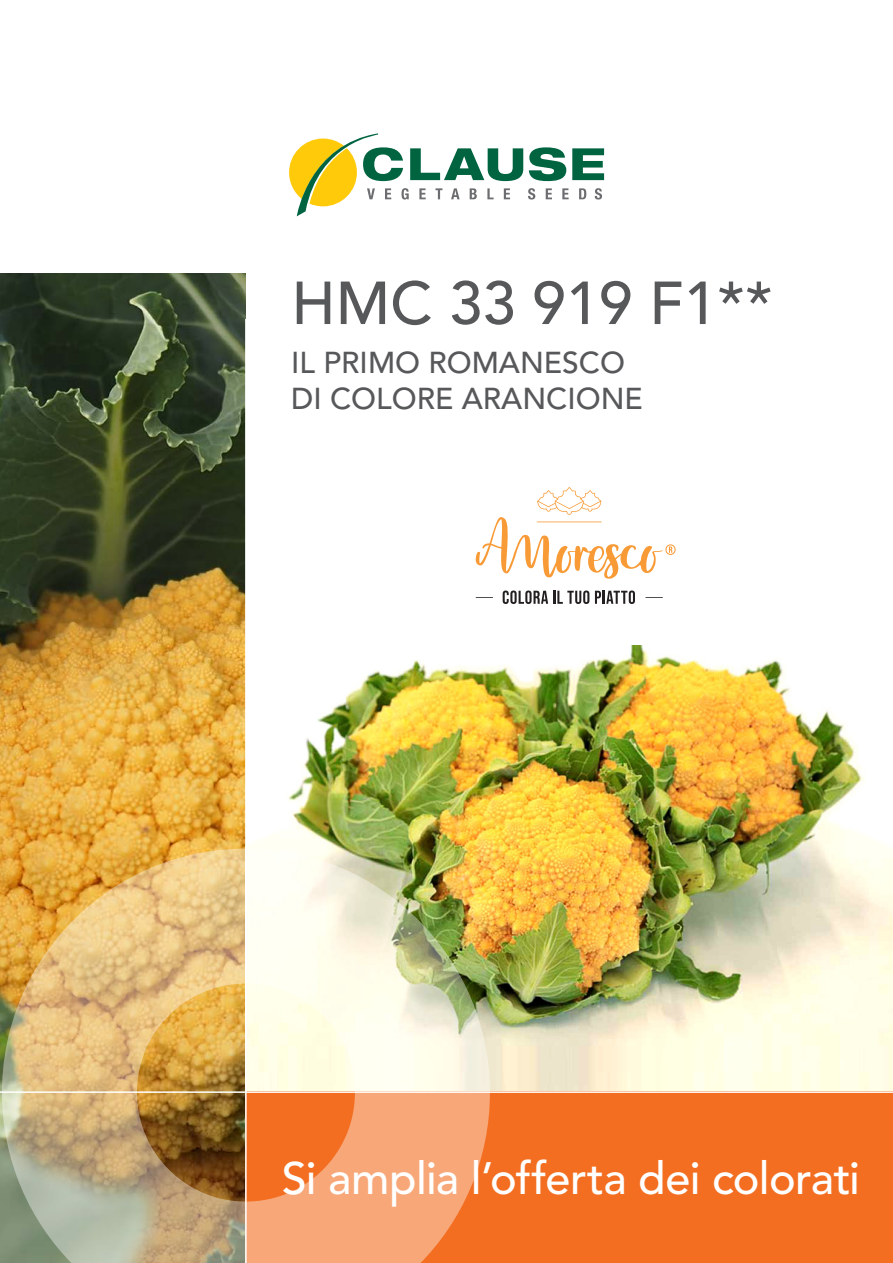
<style>
.page{position:relative;width:893px;height:1263px;background:#fff}
.page>*{position:absolute;margin:0;border:0;box-sizing:border-box;transform-origin:0 0}
.NOUVEAUTÉ{font:500 60px "Avenir LT Std";color:#57585a}
.FRUIT_VARIETY_TITLE{font:500 45px "Avenir LT Std";letter-spacing:-.015em;color:#fff}
.t1{font:500 30px "Avenir LT Std";color:#57585a}
</style>
<div class="page">
<img style="left:0;top:273px;width:246px;height:990px">
<img style="left:248px;top:645px;width:645px;height:395px">
<div style="left:245px;top:1092px;width:648px;height:171px;background:#f36e21"></div>
<svg style="left:289px;top:133px;width:315px;height:83px"></svg>
<img style="left:2px;top:848px;width:488px;height:415px">
<hr style="left:0;top:1091px;width:893px;height:2px;background:#fff">
<hr style="left:245px;top:319px;width:2px;height:944px;background:#fff">
<svg style="left:503px;top:590px;width:86px;height:14px"></svg>
<svg style="left:595px;top:590px;width:40px;height:14px"></svg>
<svg style="left:645px;top:597px;width:18px;height:1px"></svg>
<svg style="left:476px;top:597px;width:17px;height:1px"></svg>
<svg style="left:476px;top:487px;width:200px;height:92px"></svg>
<p class="NOUVEAUTÉ" style="left:291px;top:269px;width:483px">HMC 33 919 F1**</p>
<p class="t1" style="left:291px;top:345px;width:335px">IL PRIMO ROMANESCO</p>
<p class="t1" style="left:291px;top:381px;width:353px">DI COLORE ARANCIONE</p>
<p class="FRUIT_VARIETY_TITLE" style="left:282px;top:1152px;width:580px">Si amplia l’offerta dei colorati</p>
</div>
